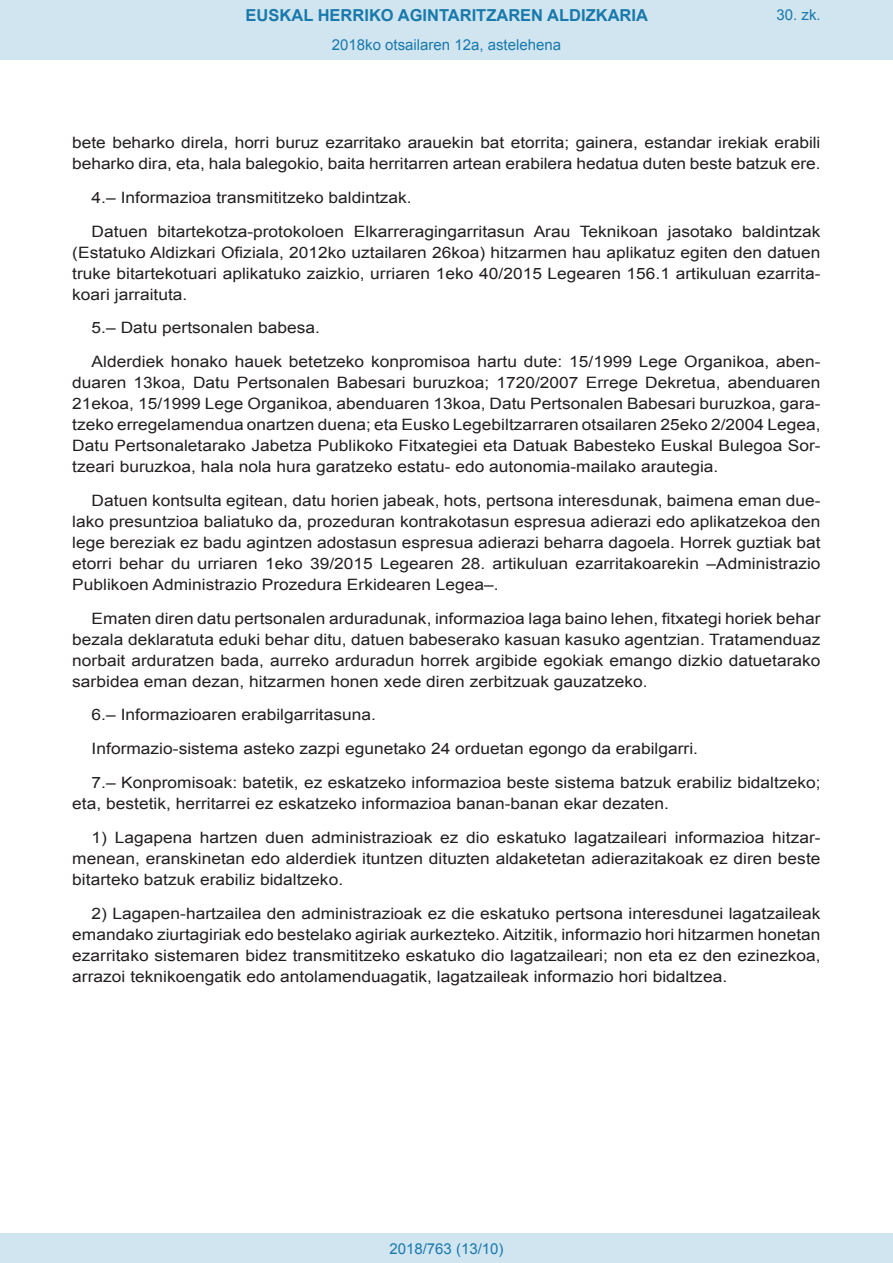
<style>
.page{position:relative;width:893px;height:1263px;background:#fff}
.page>*{position:absolute;margin:0;border:0;box-sizing:border-box;transform-origin:0 0}
.t1{font:700 16.5px "Arial";color:#1879ad}
.BOPVDetalle{font:15.6px/21px "Arial";color:#231f20;text-align:justify;scale:1.11 1}
.Paginacion_Centro{font:15px "Arial";color:#1879ad}
</style>
<div class="page">
<div style="left:0;top:0;width:893px;height:60px;background:#d0e5f0"></div>
<div style="left:0;top:1233px;width:893px;height:30px;background:#d0e5f0"></div>
<p class="t1" style="left:246px;top:4px;width:404px">EUSKAL HERRIKO AGINTARITZAREN ALDIZKARIA</p>
<p class="Paginacion_Centro" style="left:332px;top:35px;width:231px">2018ko otsailaren 12a, astelehena</p>
<p class="Paginacion_Centro" style="left:776px;top:5px;width:46px">30. zk.</p>
<p class="BOPVDetalle" style="left:72px;top:132px;width:676px">bete beharko direla, horri buruz ezarritako arauekin bat etorrita; gainera, estandar irekiak erabili beharko dira, eta, hala balegokio, baita herritarren artean erabilera hedatua duten beste batzuk ere.</p>
<p class="BOPVDetalle" style="left:92px;top:187px;width:290px">4.– Informazioa transmititzeko baldintzak.</p>
<p class="BOPVDetalle" style="left:72px;top:221px;width:676px;text-indent:19px">Datuen bitartekotza-protokoloen Elkarreragingarritasun Arau Teknikoan jasotako baldintzak (Estatuko Aldizkari Ofiziala, 2012ko uztailaren 26koa) hitzarmen hau aplikatuz egiten den datuen truke bitartekotuari aplikatuko zaizkio, urriaren 1eko 40/2015 Legearen 156.1 artikuluan ezarrita&shy;koari jarraituta.</p>
<p class="BOPVDetalle" style="left:92px;top:318px;width:207px">5.– Datu pertsonalen babesa.</p>
<p class="BOPVDetalle" style="left:72px;top:351px;width:676px;text-indent:19px">Alderdiek honako hauek betetzeko konpromisoa hartu dute: 15/1999 Lege Organikoa, aben&shy;duaren 13koa, Datu Pertsonalen Babesari buruzkoa; 1720/2007 Errege Dekretua, abenduaren 21ekoa, 15/1999 Lege Organikoa, abenduaren 13koa, Datu Pertsonalen Babesari buruzkoa, gara&shy;tzeko erregelamendua onartzen duena; eta Eusko Legebiltzarraren otsailaren 25eko 2/2004 Legea, Datu Pertsonaletarako Jabetza Publikoko Fitxategiei eta Datuak Babesteko Euskal Bulegoa Sor&shy;tzeari buruzkoa, hala nola hura garatzeko estatu- edo autonomia-mailako arautegia.</p>
<p class="BOPVDetalle" style="left:72px;top:490px;width:676px;text-indent:19px">Datuen kontsulta egitean, datu horien jabeak, hots, pertsona interesdunak, baimena eman due&shy;lako presuntzioa baliatuko da, prozeduran kontrakotasun espresua adierazi edo aplikatzekoa den lege bereziak ez badu agintzen adostasun espresua adierazi beharra dagoela. Horrek guztiak bat etorri behar du urriaren 1eko 39/2015 Legearen 28. artikuluan ezarritakoarekin –Administrazio Publikoen Administrazio Prozedura Erkidearen Legea–.</p>
<p class="BOPVDetalle" style="left:72px;top:608px;width:676px;text-indent:19px">Ematen diren datu pertsonalen arduradunak, informazioa laga baino lehen, fitxategi horiek behar bezala deklaratuta eduki behar ditu, datuen babeserako kasuan kasuko agentzian. Tratamenduaz norbait arduratzen bada, aurreko arduradun horrek argibide egokiak emango dizkio datuetarako sarbidea eman dezan, hitzarmen honen xede diren zerbitzuak gauzatzeko.</p>
<p class="BOPVDetalle" style="left:92px;top:705px;width:258px">6.– Informazioaren erabilgarritasuna.</p>
<p class="BOPVDetalle" style="left:92px;top:738px;width:548px">Informazio-sistema asteko zazpi egunetako 24 orduetan egongo da erabilgarri.</p>
<p class="BOPVDetalle" style="left:72px;top:772px;width:676px;text-indent:19px">7.– Konpromisoak: batetik, ez eskatzeko informazioa beste sistema batzuk erabiliz bidaltzeko; eta, bestetik, herritarrei ez eskatzeko informazioa banan-banan ekar dezaten.</p>
<p class="BOPVDetalle" style="left:72px;top:827px;width:676px;text-indent:19px">1) Lagapena hartzen duen administrazioak ez dio eskatuko lagatzaileari informazioa hitzar&shy;menean, eranskinetan edo alderdiek ituntzen dituzten aldaketetan adierazitakoak ez diren beste bitarteko batzuk erabiliz bidaltzeko.</p>
<p class="BOPVDetalle" style="left:72px;top:903px;width:676px;text-indent:19px">2) Lagapen-hartzailea den administrazioak ez die eskatuko pertsona interesdunei lagatzaileak emandako ziurtagiriak edo bestelako agiriak aurkezteko. Aitzitik, informazio hori hitzarmen honetan ezarritako sistemaren bidez transmititzeko eskatuko dio lagatzaileari; non eta ez den ezinezkoa, arrazoi teknikoengatik edo antolamenduagatik, lagatzaileak informazio hori bidaltzea.</p>
<p class="Paginacion_Centro" style="left:389px;top:1238px;width:116px">2018/763 (13/10)</p>
</div>
